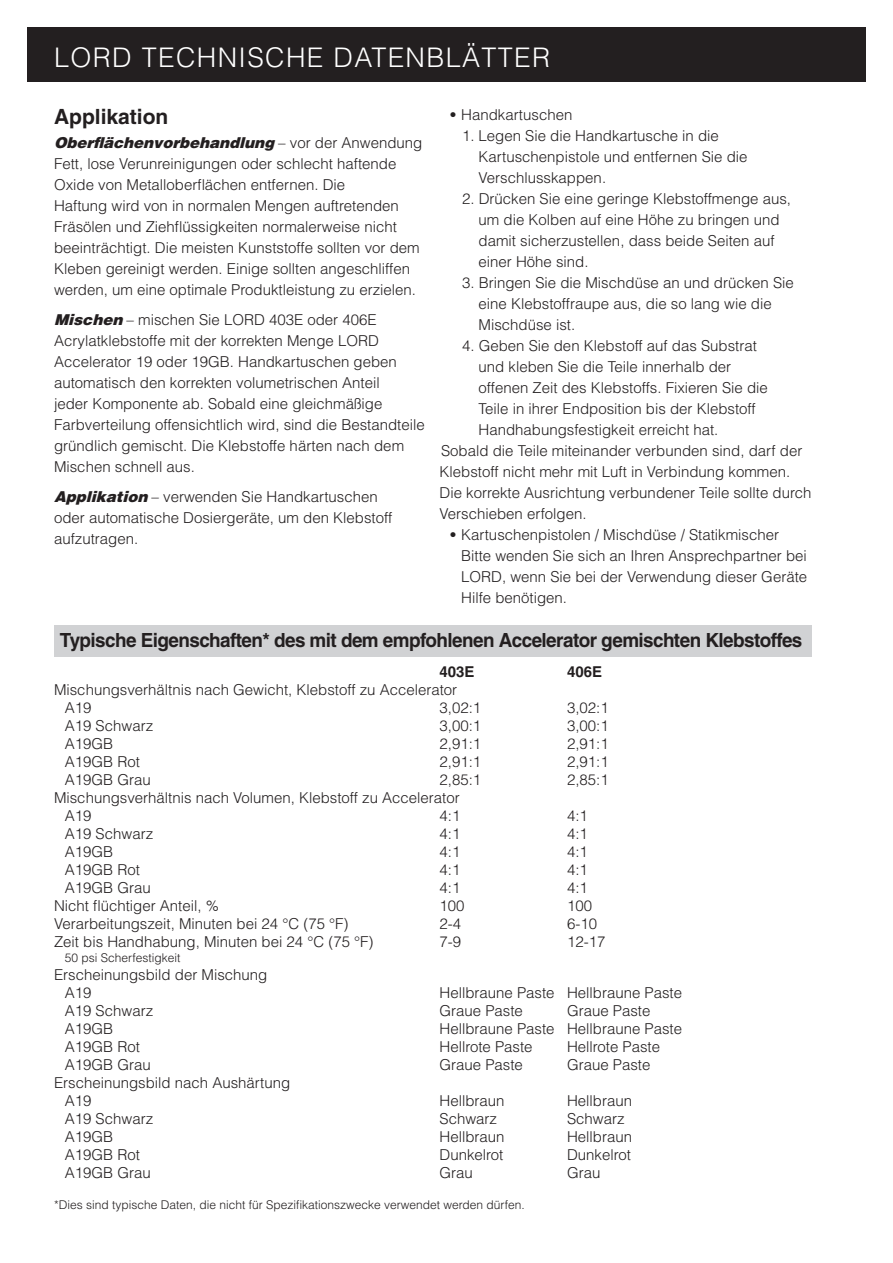
<style>
.page{position:relative;width:893px;height:1263px;background:#fff}
.page>*{position:absolute;margin:0;border:0;box-sizing:border-box;transform-origin:0 0}
.t1{font:300 27px "Helvetica";letter-spacing:.05em;color:#fff}
.Paragraph_Headline{font:700 21px "Helvetica";color:#231f20}
.Paragraph_Headline-2{font:700 19.5px "Helvetica";letter-spacing:-.03em;color:#231f20}
.Body_Copy{font:300 15px/21px "Helvetica";color:#231f20}
.Typical_Properties_T{font:300 15px "Helvetica";color:#231f20}
.Bullet_-_second_leve{font:300 15px/21px "Helvetica";color:#231f20}
.Bullets{font:300 15px/21px "Helvetica";color:#231f20;text-align:justify}
.Typical_Properties_T-2{font:700 15px "Helvetica";color:#231f20}
.Typical_Properties_T-3{font:300 12px "Helvetica";color:#231f20}
.s1{font-weight:900;font-style:italic}
.s2{font-weight:700}
</style>
<div class="page">
<div style="left:27px;top:27px;width:839px;height:54px;background:#231f20"></div>
<div style="left:54px;top:625px;width:757px;height:32px;background:#d1d2d4"></div>
<h1 class="t1" style="left:54px;top:41px;width:498px">LORD TECHNISCHE DATENBLÄTTER</h1>
<p class="Paragraph_Headline" style="left:54px;top:104px;width:116px">Applikation</p>
<p class="Body_Copy" style="left:54px;top:132px;width:370px"><span class="s1">Oberflächenvorbehandlung</span> – v o r d e r A n w e n d u n g Fett, lose Verunreinigungen oder schlecht haftende Oxide von Metalloberflächen entfernen. Die<br>Haftung wird von in normalen Mengen auftretenden Fräsölen und Ziehflüssigkeiten normalerweise nicht beeinträchtigt. Die meisten Kunststoffe sollten vor dem Kleben gereinigt werden. Einige sollten angeschliffen werden, um eine optimale Produktleistung zu erzielen.</p>
<p class="Body_Copy" style="left:54px;top:309px;width:372px"><span class="s1">Mischen</span> – mischen Sie LORD 403E oder 406E Acrylatklebstoffe mit der korrekten Menge LORD Accelerator 19 oder 19GB. Handkartuschen geben automatisch den korrekten volumetrischen Anteil<br>jeder Komponente ab. Sobald eine gleichmäßige Farbverteilung offensichtlich wird, sind die Bestandteile gründlich gemischt. Die Klebstoffe härten nach dem Mischen schnell aus.</p>
<p class="Body_Copy" style="left:54px;top:485px;width:340px"><span class="s1">Applikation</span> – verwenden Sie Handkartuschen oder automatische Dosiergeräte, um den Klebstoff aufzutragen.</p>
<p class="Bullets" style="left:450px;top:104px;width:123px"><span class="s2">•</span> Handkartuschen</p>
<p class="Bullet_-_second_leve" style="left:479px;top:125px;width:270px;text-indent:-16px">1. Legen Sie die Handkartusche in die<br>Kartuschenpistole und entfernen Sie die<br>Verschlusskappen.</p>
<p class="Bullet_-_second_leve" style="left:479px;top:188px;width:314px;text-indent:-16px">2. Drücken Sie eine geringe Klebstoffmenge aus, um die Kolben auf eine Höhe zu bringen und damit sicherzustellen, dass beide Seiten auf einer Höhe sind.</p>
<p class="Bullet_-_second_leve" style="left:479px;top:272px;width:317px;text-indent:-16px">3. Bringen Sie die Mischdüse an und drücken Sie eine Klebstoffraupe aus, die so lang wie die<br>Mischdüse ist.</p>
<p class="Bullet_-_second_leve" style="left:479px;top:335px;width:291px;text-indent:-16px">4. Geben Sie den Klebstoff auf das Substrat und kleben Sie die Teile innerhalb der offenen Zeit des Klebstoffs. Fixieren Sie die Teile in ihrer Endposition bis der Klebstoff Handhabungsfestigkeit erreicht hat.</p>
<p class="Bullet_-_second_leve" style="left:440px;top:440px;width:373px">Sobald die Teile miteinander verbunden sind, darf der Klebstoff nicht mehr mit Luft in Verbindung kommen.<br>Die korrekte Ausrichtung verbundener Teile sollte durch Verschieben erfolgen.</p>
<p class="Bullets" style="left:450px;top:524px;width:330px"><span class="s2">•</span> Kartuschenpistolen / Mischdüse / Statikmischer</p>
<p class="Bullets" style="left:461px;top:545px;width:347px">Bitte wenden Sie sich an Ihren Ansprechpartner bei LORD, wenn Sie bei der Verwendung dieser Geräte Hilfe benötigen.</p>
<p class="Paragraph_Headline-2" style="left:60px;top:628px;width:744px">Typische Eigenschaften* des mit dem empfohlenen Accelerator gemischten Klebstoffes</p>
<p class="Typical_Properties_T-2" style="left:440px;top:663px;width:37px">403E</p>
<p class="Typical_Properties_T-2" style="left:567px;top:663px;width:37px">406E</p>
<p class="Typical_Properties_T" style="left:54px;top:680px;width:405px">Mischungsverhältnis nach Gewicht, Klebstoff zu Accelerator</p>
<p class="Typical_Properties_T" style="left:65px;top:698px;width:28px">A19</p>
<p class="Typical_Properties_T" style="left:440px;top:698px;width:43px">3,02:1</p>
<p class="Typical_Properties_T" style="left:567px;top:698px;width:43px">3,02:1</p>
<p class="Typical_Properties_T" style="left:65px;top:716px;width:90px">A19 Schwarz</p>
<p class="Typical_Properties_T" style="left:440px;top:716px;width:43px">3,00:1</p>
<p class="Typical_Properties_T" style="left:567px;top:716px;width:43px">3,00:1</p>
<p class="Typical_Properties_T" style="left:65px;top:734px;width:50px">A19GB</p>
<p class="Typical_Properties_T" style="left:440px;top:734px;width:43px">2,91:1</p>
<p class="Typical_Properties_T" style="left:567px;top:734px;width:43px">2,91:1</p>
<p class="Typical_Properties_T" style="left:65px;top:752px;width:77px">A19GB Rot</p>
<p class="Typical_Properties_T" style="left:440px;top:752px;width:43px">2,91:1</p>
<p class="Typical_Properties_T" style="left:567px;top:752px;width:43px">2,91:1</p>
<p class="Typical_Properties_T" style="left:65px;top:770px;width:87px">A19GB Grau</p>
<p class="Typical_Properties_T" style="left:440px;top:770px;width:43px">2,85:1</p>
<p class="Typical_Properties_T" style="left:567px;top:770px;width:43px">2,85:1</p>
<p class="Typical_Properties_T" style="left:54px;top:788px;width:407px">Mischungsverhältnis nach Volumen, Klebstoff zu Accelerator</p>
<p class="Typical_Properties_T" style="left:65px;top:806px;width:28px">A19</p>
<p class="Typical_Properties_T" style="left:440px;top:806px;width:22px">4:1</p>
<p class="Typical_Properties_T" style="left:567px;top:806px;width:22px">4:1</p>
<p class="Typical_Properties_T" style="left:65px;top:824px;width:90px">A19 Schwarz</p>
<p class="Typical_Properties_T" style="left:440px;top:824px;width:22px">4:1</p>
<p class="Typical_Properties_T" style="left:567px;top:824px;width:22px">4:1</p>
<p class="Typical_Properties_T" style="left:65px;top:842px;width:50px">A19GB</p>
<p class="Typical_Properties_T" style="left:440px;top:842px;width:22px">4:1</p>
<p class="Typical_Properties_T" style="left:567px;top:842px;width:22px">4:1</p>
<p class="Typical_Properties_T" style="left:65px;top:860px;width:77px">A19GB Rot</p>
<p class="Typical_Properties_T" style="left:440px;top:860px;width:22px">4:1</p>
<p class="Typical_Properties_T" style="left:567px;top:860px;width:22px">4:1</p>
<p class="Typical_Properties_T" style="left:65px;top:878px;width:87px">A19GB Grau</p>
<p class="Typical_Properties_T" style="left:440px;top:878px;width:22px">4:1</p>
<p class="Typical_Properties_T" style="left:567px;top:878px;width:22px">4:1</p>
<p class="Typical_Properties_T" style="left:54px;top:896px;width:167px">Nicht flüchtiger Anteil, %</p>
<p class="Typical_Properties_T" style="left:440px;top:896px;width:27px">100</p>
<p class="Typical_Properties_T" style="left:567px;top:896px;width:27px">100</p>
<p class="Typical_Properties_T" style="left:54px;top:914px;width:296px">Verarbeitungszeit, Minuten bei 24 °C (75 °F)</p>
<p class="Typical_Properties_T" style="left:440px;top:914px;width:23px">2-4</p>
<p class="Typical_Properties_T" style="left:567px;top:914px;width:32px">6-10</p>
<p class="Typical_Properties_T" style="left:54px;top:932px;width:321px">Zeit bis Handhabung, Minuten bei 24 °C (75 °F)</p>
<p class="Typical_Properties_T" style="left:440px;top:932px;width:23px">7-9</p>
<p class="Typical_Properties_T" style="left:567px;top:932px;width:40px">12-17</p>
<p class="Typical_Properties_T-3" style="left:65px;top:950px;width:117px">50 psi Scherfestigkeit</p>
<p class="Typical_Properties_T" style="left:54px;top:965px;width:215px">Erscheinungsbild der Mischung</p>
<p class="Typical_Properties_T" style="left:65px;top:983px;width:28px">A19</p>
<p class="Typical_Properties_T" style="left:440px;top:983px;width:244px">Hellbraune Paste Hellbraune Paste</p>
<p class="Typical_Properties_T" style="left:65px;top:1001px;width:90px">A19 Schwarz</p>
<p class="Typical_Properties_T" style="left:440px;top:1001px;width:85px">Graue Paste</p>
<p class="Typical_Properties_T" style="left:567px;top:1001px;width:85px">Graue Paste</p>
<p class="Typical_Properties_T" style="left:65px;top:1019px;width:50px">A19GB</p>
<p class="Typical_Properties_T" style="left:440px;top:1019px;width:244px">Hellbraune Paste Hellbraune Paste</p>
<p class="Typical_Properties_T" style="left:65px;top:1037px;width:77px">A19GB Rot</p>
<p class="Typical_Properties_T" style="left:440px;top:1037px;width:95px">Hellrote Paste</p>
<p class="Typical_Properties_T" style="left:567px;top:1037px;width:95px">Hellrote Paste</p>
<p class="Typical_Properties_T" style="left:65px;top:1055px;width:87px">A19GB Grau</p>
<p class="Typical_Properties_T" style="left:440px;top:1055px;width:85px">Graue Paste</p>
<p class="Typical_Properties_T" style="left:567px;top:1055px;width:85px">Graue Paste</p>
<p class="Typical_Properties_T" style="left:54px;top:1073px;width:238px">Erscheinungsbild nach Aushärtung</p>
<p class="Typical_Properties_T" style="left:65px;top:1091px;width:28px">A19</p>
<p class="Typical_Properties_T" style="left:440px;top:1091px;width:67px">Hellbraun</p>
<p class="Typical_Properties_T" style="left:567px;top:1091px;width:67px">Hellbraun</p>
<p class="Typical_Properties_T" style="left:65px;top:1109px;width:90px">A19 Schwarz</p>
<p class="Typical_Properties_T" style="left:440px;top:1109px;width:59px">Schwarz</p>
<p class="Typical_Properties_T" style="left:567px;top:1109px;width:59px">Schwarz</p>
<p class="Typical_Properties_T" style="left:65px;top:1127px;width:50px">A19GB</p>
<p class="Typical_Properties_T" style="left:440px;top:1127px;width:67px">Hellbraun</p>
<p class="Typical_Properties_T" style="left:567px;top:1127px;width:67px">Hellbraun</p>
<p class="Typical_Properties_T" style="left:65px;top:1145px;width:77px">A19GB Rot</p>
<p class="Typical_Properties_T" style="left:440px;top:1145px;width:65px">Dunkelrot</p>
<p class="Typical_Properties_T" style="left:567px;top:1145px;width:65px">Dunkelrot</p>
<p class="Typical_Properties_T" style="left:65px;top:1163px;width:87px">A19GB Grau</p>
<p class="Typical_Properties_T" style="left:440px;top:1163px;width:35px">Grau</p>
<p class="Typical_Properties_T" style="left:567px;top:1163px;width:35px">Grau</p>
<p class="Typical_Properties_T-3" style="left:54px;top:1197px;width:472px">*Dies sind typische Daten, die nicht für Spezifikationszwecke verwendet werden dürfen.</p>
</div>
